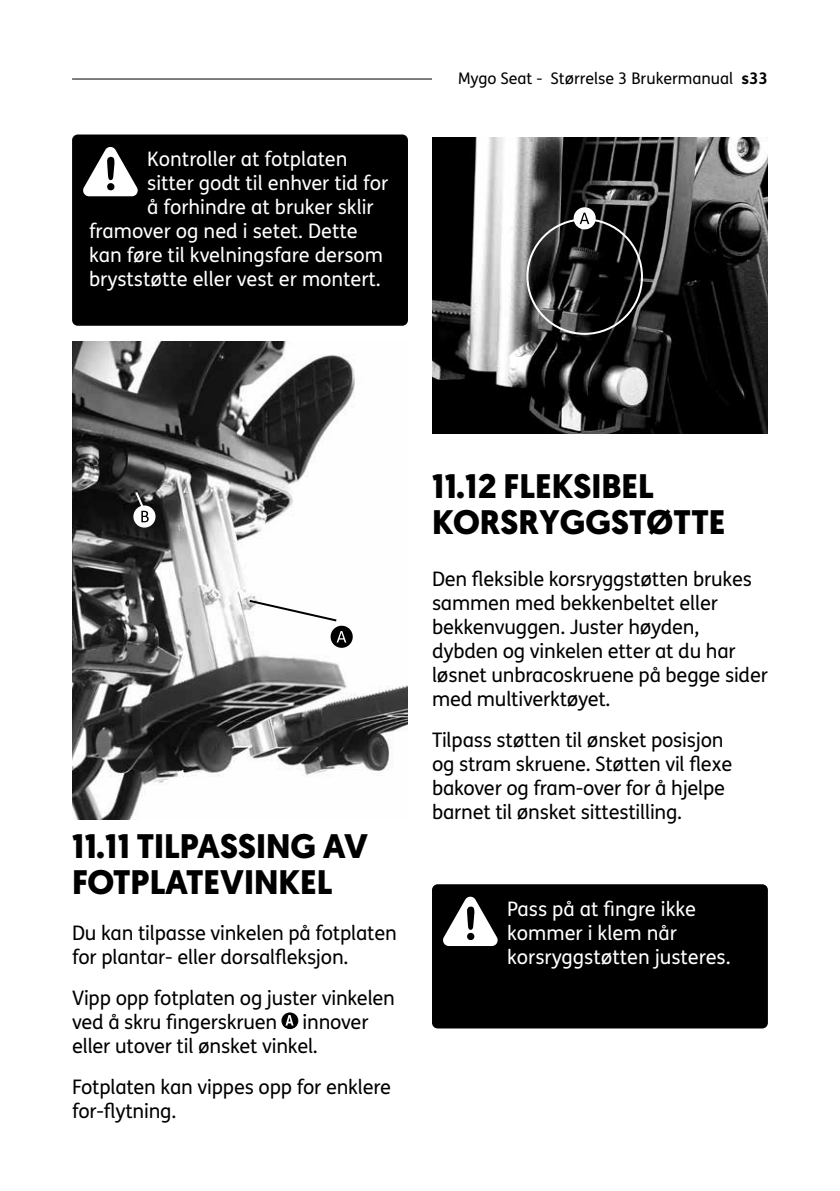
<style>
.page{position:relative;width:840px;height:1191px;background:#fff}
.page>*{position:absolute;margin:0;border:0;box-sizing:border-box;transform-origin:0 0}
.t1{font:700 34px/36px "Geomanist";color:#000}
.t2{font:20px/24px "FS Me";letter-spacing:-.01em;color:#000}
.t3{font:20px/24px "FS Me";color:#fff}
.t4{font:16px "FS Me";color:#000}
.s1{font-weight:700}
</style>
<div class="page">
<hr style="left:72px;top:78px;width:360px;height:2px;background:#000">
<img style="left:432px;top:137px;width:335px;height:296px">
<div style="left:282px;top:1013px;width:16px;height:15px;background:#000;border-radius:50%"></div>
<div style="left:281px;top:1012px;width:17px;height:16px;border:1px solid #000;border-radius:50%"></div>
<svg style="left:285px;top:1015px;width:8px;height:10px"></svg>
<div style="left:573px;top:207px;width:22px;height:22px;background:#fff;border-radius:50%"></div>
<svg style="left:579px;top:213px;width:10px;height:11px"></svg>
<div style="left:432px;top:884px;width:335px;height:144px;background:#000;border-radius:6px"></div>
<svg style="left:443px;top:896px;width:54px;height:50px"></svg>
<img style="left:72px;top:341px;width:336px;height:478px">
<svg style="left:247px;top:598px;width:91px;height:25px"></svg>
<div style="left:72px;top:134px;width:336px;height:192px;background:#000;border-radius:6px"></div>
<svg style="left:83px;top:147px;width:55px;height:49px"></svg>
<div style="left:133px;top:505px;width:22px;height:22px;background:#fff;border-radius:50%"></div>
<svg style="left:134px;top:490px;width:15px;height:32px"></svg>
<div style="left:330px;top:625px;width:22px;height:23px;background:#000;border-radius:50%"></div>
<svg style="left:336px;top:631px;width:10px;height:11px"></svg>
<p class="t3" style="left:147px;top:146px;width:202px">Kontroller at fotplaten</p>
<p class="t3" style="left:147px;top:170px;width:242px">sitter godt til enhver tid for</p>
<p class="t3" style="left:147px;top:194px;width:228px">å forhindre at bruker sklir</p>
<p class="t3" style="left:89px;top:218px;width:270px">framover og ned i setet. Dette</p>
<p class="t3" style="left:89px;top:242px;width:295px">kan føre til kvelningsfare dersom</p>
<p class="t3" style="left:89px;top:266px;width:293px">bryststøtte eller vest er montert.</p>
<p class="t4" style="left:458px;top:67px;width:311px">Mygo Seat - Størrelse 3 Brukermanual <span class="s1">s33</span></p>
<h1 class="t1" style="left:72px;top:828px;width:297px">11.11 TILPASSING AV<br>FOTPLATEVINKEL</h1>
<p class="t2" style="left:72px;top:920px;width:326px">Du kan tilpasse vinkelen på fotplaten for plantar- eller dorsalfleksjon.</p>
<p class="t2" style="left:72px;top:985px;width:324px">Vipp opp fotplaten og juster vinkelen ved å skru fingerskruen</p>
<p class="t2" style="left:72px;top:1009px;width:298px;text-indent:230px">innover eller utover til ønsket vinkel.</p>
<p class="t2" style="left:72px;top:1074px;width:320px">Fotplaten kan vippes opp for enklere for-flytning.</p>
<h1 class="t1" style="left:432px;top:468px;width:295px">11.12 FLEKSIBEL<br>KORSRYGGSTØTTE</h1>
<p class="t2" style="left:432px;top:566px;width:337px">Den fleksible korsryggstøtten brukes sammen med bekkenbeltet eller bekkenvuggen. Juster høyden, dybden og vinkelen etter at du har løsnet unbracoskruene på begge sider med multiverktøyet.</p>
<p class="t2" style="left:432px;top:727px;width:302px">Tilpass støtten til ønsket posisjon og stram skruene. Støtten vil flexe bakover og fram-over for å hjelpe barnet til ønsket sittestilling.</p>
<p class="t3" style="left:507px;top:896px;width:225px">Pass på at fingre ikke kommer i klem når korsryggstøtten justeres.</p>
</div>
